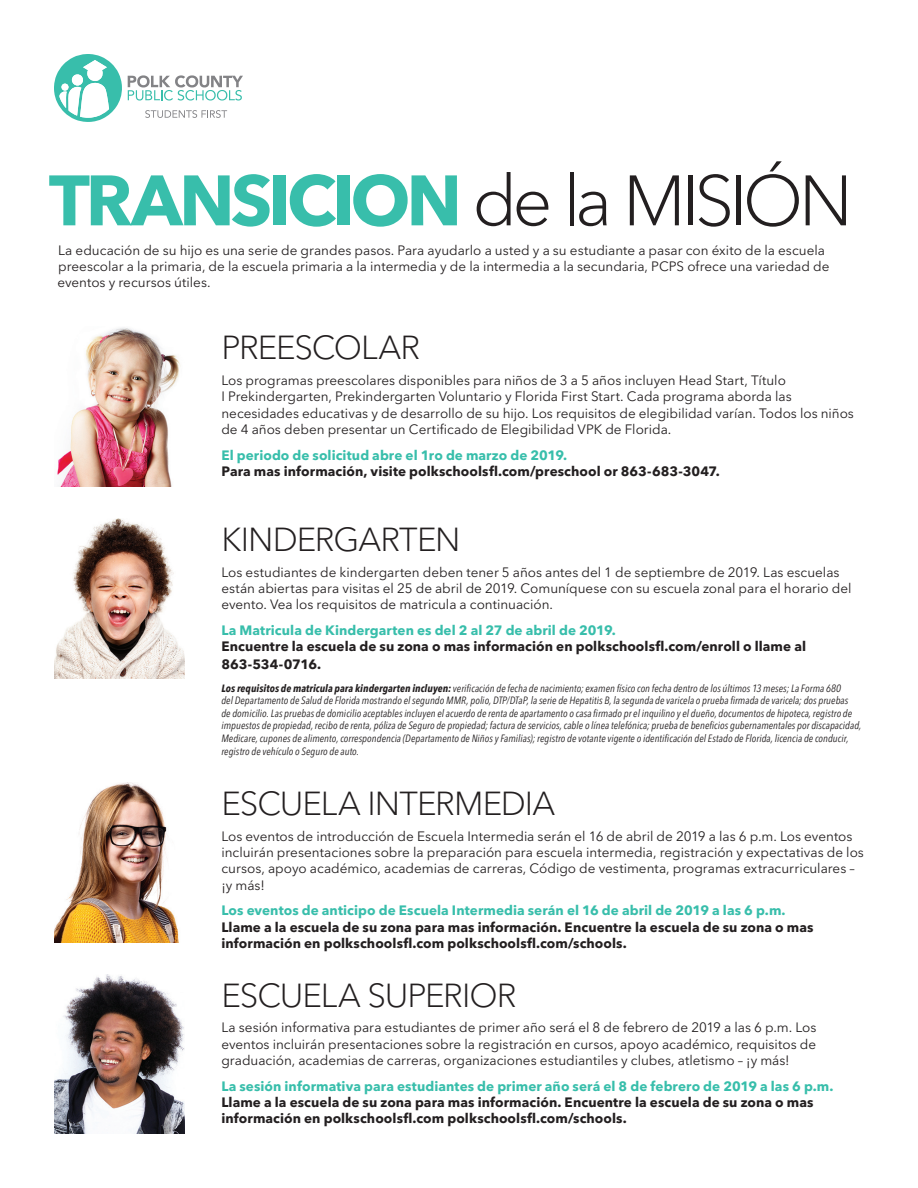
<style>
.page{position:relative;width:918px;height:1188px;background:#fff}
.page>*{position:absolute;margin:0;border:0;box-sizing:border-box;transform-origin:0 0}
.t1{font:700 70.5px "Avenir Next LT Pro";letter-spacing:-.055em;color:#38beab}
.t2{font:300 33px "Avenir Next LT Pro";letter-spacing:-.03em;color:#231f20}
.t3{font:13.5px/16.2px "Avenir Next LT Pro";color:#231f20}
.t4{font:700 13.5px/16.2px "Avenir Next LT Pro";letter-spacing:.005em;color:#231f20}
.t5{font:700 13.5px "Avenir Next LT Pro";letter-spacing:.005em;color:#38beab}
.t6{font:italic condensed 10.5px/12.6px "Avenir Next LT Pro";letter-spacing:.005em;color:#231f20}
.s1{font-weight:300;color:#231f20}
.s2{font-weight:700}
</style>
<div class="page">
<svg style="left:54px;top:54px;width:68px;height:68px"></svg>
<svg style="left:145px;top:110px;width:82px;height:8px"></svg>
<svg style="left:128px;top:75px;width:115px;height:26px"></svg>
<img style="left:57px;top:327px;width:124px;height:160px">
<img style="left:54px;top:518px;width:130px;height:160px">
<img style="left:54px;top:783px;width:125px;height:159px">
<img style="left:54px;top:974px;width:130px;height:160px">
<h1 class="t1" style="left:49px;top:156px;width:805px">TRANSICION <span class="s1">de la MISIÓN</span></h1>
<p class="t3" style="left:57px;top:242px;width:774px">La educación de su hijo es una serie de grandes pasos. Para ayudarlo a usted y a su estudiante a pasar con éxito de la escuela preescolar a la primaria, de la escuela primaria a la intermedia y de la intermedia a la secundaria, PCPS ofrece una variedad de eventos y recursos útiles.</p>
<h2 class="t2" style="left:221px;top:327px;width:200px">PREESCOLAR</h2>
<p class="t3" style="left:221px;top:372px;width:634px">Los programas preescolares disponibles para niños de 3 a 5 años incluyen Head Start, Título<br>I Prekindergarten, Prekindergarten Voluntario y Florida First Start. Cada programa aborda las necesidades educativas y de desarrollo de su hijo. Los requisitos de elegibilidad varían. Todos los niños de 4 años deben presentar un Certificado de Elegibilidad VPK de Florida.</p>
<p class="t5" style="left:221px;top:446px;width:347px">El periodo de solicitud abre el 1ro de marzo de 2019.</p>
<p class="t4" style="left:221px;top:463px;width:500px">Para mas información, visite polkschoolsfl.com/preschool or 863-683-3047.</p>
<h2 class="t2" style="left:221px;top:518px;width:241px">KINDERGARTEN</h2>
<p class="t3" style="left:221px;top:564px;width:632px">Los estudiantes de kindergarten deben tener 5 años antes del 1 de septiembre de 2019. Las escuelas están abiertas para visitas el 25 de abril de 2019. Comuníquese con su escuela zonal para el horario del evento. Vea los requisitos de matricula a continuación.</p>
<p class="t5" style="left:221px;top:622px;width:396px">La Matricula de Kindergarten es del 2 al 27 de abril de 2019.</p>
<p class="t4" style="left:221px;top:637px;width:586px;line-height:18px">Encuentre la escuela de su zona o mas información en polkschoolsfl.com/enroll o llame al<br>863-534-0716.</p>
<p class="t6" style="left:221px;top:681px;width:642px"><span class="s2">Los requisitos de matricula para kindergarten incluyen:</span> verificación de fecha de nacimiento; examen físico con fecha dentro de los últimos 13 meses; La Forma 680<br>del Departamento de Salud de Florida mostrando el segundo MMR, polio, DTP/DTaP, la serie de Hepatitis B, la segunda de varicela o prueba firmada de varicela; dos pruebas<br>de domicilio. Las pruebas de domicilio aceptables incluyen el acuerdo de renta de apartamento o casa firmado pr el inquilino y el dueño, documentos de hipoteca, registro de impuestos de propiedad, recibo de renta, póliza de Seguro de propiedad; factura de servicios, cable o línea telefónica; prueba de beneficios gubernamentales por discapacidad, Medicare, cupones de alimento, correspondencia (Departamento de Niños y Familias); registro de votante vigente o identificación del Estado de Florida, licencia de conducir, registro de vehículo o Seguro de auto.</p>
<h2 class="t2" style="left:221px;top:783px;width:335px">ESCUELA INTERMEDIA</h2>
<p class="t3" style="left:221px;top:828px;width:644px">Los eventos de introducción de Escuela Intermedia serán el 16 de abril de 2019 a las 6 p.m. Los eventos incluirán presentaciones sobre la preparación para escuela intermedia, registración y expectativas de los cursos, apoyo académico, academias de carreras, Código de vestimenta, programas extracurriculares – ¡y más!</p>
<p class="t5" style="left:221px;top:902px;width:566px">Los eventos de anticipo de Escuela Intermedia serán el 16 de abril de 2019 a las 6 p.m.</p>
<p class="t4" style="left:221px;top:919px;width:594px">Llame a la escuela de su zona para mas información. Encuentre la escuela de su zona o mas información en polkschoolsfl.com polkschoolsfl.com/schools.</p>
<h2 class="t2" style="left:221px;top:974px;width:297px">ESCUELA SUPERIOR</h2>
<p class="t3" style="left:221px;top:1019px;width:597px;text-align:justify">La sesión informativa para estudiantes de primer año será el 8 de febrero de 2019 a las 6 p.m. Los eventos incluirán presentaciones sobre la registración en cursos, apoyo académico, requisitos de graduación, academias de carreras, organizaciones estudiantiles y clubes, atletismo – ¡y más!</p>
<p class="t5" style="left:221px;top:1078px;width:614px">La sesión informativa para estudiantes de primer año será el 8 de febrero de 2019 a las 6 p.m.</p>
<p class="t4" style="left:221px;top:1094px;width:594px">Llame a la escuela de su zona para mas información. Encuentre la escuela de su zona o mas información en polkschoolsfl.com polkschoolsfl.com/schools.</p>
</div>
